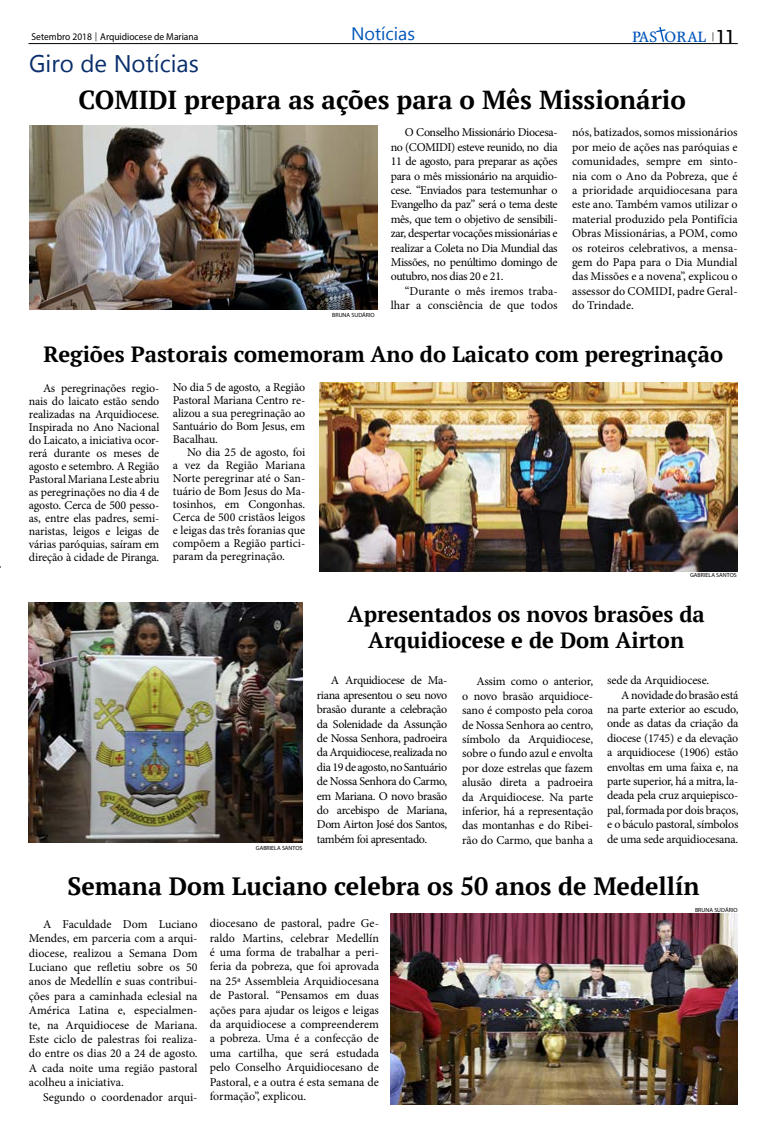
<style>
.page{position:relative;width:766px;height:1134px;background:#fff}
.page>*{position:absolute;margin:0;border:0;box-sizing:border-box;transform-origin:0 0}
.t1{font:700 26px "PT Serif";color:#000}
.t2{font:700 25px "PT Serif";color:#000}
.t3{font:24px "Gadugi";color:#092e6b}
.t4{font:700 22px/26px "PT Serif";color:#000;text-align:center}
.t5{font:18px "Gadugi";color:#0056ba}
.t6{font:17px "Geometric 212 BT";color:#000}
.t7{font:15px "Steward Cond";color:#0056ba;scale:1.25 1}
.t8{font:12px/14.4px "Minion Pro";letter-spacing:-.015em;color:#000;text-align:justify}
.t9{font:10px "Myriad Pro";color:#000;scale:.95 1}
.t10{font:6px "Myriad Pro";color:#000}
.s1{font-family:"PT Serif";font-size:11px}
.s2{font-family:"PT Serif";font-size:11px;color:#000}
.s3{font-family:"Geometric 212 BT";font-size:17px;color:#fff}
</style>
<div class="page">
<hr style="left:28px;top:43px;width:709px;height:1px;background:#000">
<svg style="left:656px;top:27px;width:9px;height:15px"></svg>
<img style="left:29px;top:602px;width:273px;height:241px">
<img style="left:319px;top:382px;width:418px;height:190px">
<img style="left:29px;top:125px;width:348px;height:184px">
<img style="left:390px;top:913px;width:347px;height:192px">
<h3 class="t5" style="left:351px;top:23px;width:65px">Notícias</h3>
<h3 class="t6" style="left:715px;top:25px;width:20px">11</h3>
<p class="t9" style="left:32px;top:31px;width:177px">Setembro 2018 <span class="s1">|</span> Arquidiocese de Mariana</p>
<p class="t7" style="left:632px;top:27px;width:80px">PAS ORAL <span class="s2">|</span> <span class="s3">3</span></p>
<h3 class="t3" style="left:29px;top:49px;width:171px">Giro de Notícias</h3>
<h1 class="t1" style="left:78px;top:82px;width:609px">COMIDI prepara as ações para o Mês Missionário</h1>
<p class="t8" style="left:572px;top:125px;width:167px">nós, batizados, somos missionários por meio de ações nas paróquias e comunidades, sempre em sinto&shy;nia com o Ano da Pobreza, que é a prioridade arquidiocesana para este ano. Também vamos utilizar o material produzido pela Pontifícia Obras Missionárias, a POM, como os roteiros celebrativos, a mensa&shy;gem do Papa para o Dia Mundial das Missões e a novena”, explicou o assessor do COMIDI, padre Geral&shy;do Trindade.</p>
<p class="t8" style="left:390px;top:125px;width:168px;text-indent:14px">O Conselho Missionário Diocesa&shy;no (COMIDI) esteve reunido, no dia 11 de agosto, para preparar as ações para o mês missionário na arquidio&shy;cese. “Enviados para testemunhar o Evangelho da paz” será o tema deste mês, que tem o objetivo de sensibili&shy;zar, despertar vocações missionárias e realizar a Coleta no Dia Mundial das Missões, no penúltimo domingo de outubro, nos dias 20 e 21.</p>
<p class="t8" style="left:390px;top:284px;width:168px;text-align:right">“Durante o mês iremos traba&shy;lhar a consciência de que todos</p>
<p class="t10" style="left:332px;top:311px;width:44px">BRUNA SUDÁRIO</p>
<h3 class="t4" style="left:44px;top:341px;width:680px">Regiões Pastorais comemoram Ano do Laicato com peregrinação</h3>
<p class="t8" style="left:29px;top:382px;width:132px;line-height:13px;text-indent:14px">As peregrinações regio&shy;nais do laicato estão sendo realizadas na Arquidiocese.<br>Inspirada no Ano Nacional do Laicato, a iniciativa ocor&shy;rerá durante os meses de agosto e setembro. A Região Pastoral Mariana Leste abriu as peregrinações no dia 4 de agosto. Cerca de 500 pesso&shy;as, entre elas padres, semi&shy;naristas, leigos e leigas de várias paróquias, saíram em direção à cidade de Piranga.</p>
<p class="t8" style="left:173px;top:381px;width:134px;line-height:13px">No dia 5 de agosto, a Região Pastoral Mariana Centro re&shy;alizou a sua peregrinação ao Santuário do Bom Jesus, em Bacalhau.</p>
<p class="t8" style="left:173px;top:446px;width:134px;line-height:13px;text-indent:14px">No dia 25 de agosto, foi a vez da Região Mariana Norte peregrinar até o San&shy;tuário de Bom Jesus do Ma&shy;tosinhos, em Congonhas.<br>Cerca de 500 cristãos leigos e leigas das três foranias que compõem a Região partici&shy;param da peregrinação.</p>
<p class="t10" style="left:256px;top:844px;width:48px">GABRIELA SANTOS</p>
<p class="t10" style="left:690px;top:571px;width:48px">GABRIELA SANTOS</p>
<h3 class="t4" style="left:347px;top:600px;width:358px">Apresentados os novos brasões da<br>Arquidiocese e de Dom Airton</h3>
<p class="t8" style="left:317px;top:673px;width:132px;text-indent:14px">A Arquidiocese de Ma&shy;riana apresentou o seu novo brasão durante a celebração da Solenidade da Assunção de Nossa Senhora, padroeira da Arquidiocese, realizada no dia 19 de agosto, no Santuário de Nossa Senhora do Carmo, em Mariana. O novo brasão do arcebispo de Mariana, Dom Airton José dos Santos, também foi apresentado.</p>
<p class="t8" style="left:462px;top:674px;width:132px;text-indent:14px">Assim como o anterior, o novo brasão arquidioce&shy;sano é composto pela coroa de Nossa Senhora ao centro, símbolo da Arquidiocese, sobre o fundo azul e envolta por doze estrelas que fazem alusão direta a padroeira da Arquidiocese. Na parte inferior, há a representação das montanhas e do Ribei&shy;rão do Carmo, que banha a</p>
<p class="t8" style="left:607px;top:673px;width:104px">sede da Arquidiocese.</p>
<p class="t8" style="left:621px;top:688px;width:119px">A novidade do brasão está</p>
<p class="t8" style="left:607px;top:702px;width:133px">na parte exterior ao escudo,</p>
<p class="t8" style="left:607px;top:716px;width:133px">onde as datas da criação da</p>
<p class="t8" style="left:607px;top:731px;width:133px">diocese (1745) e da elevação</p>
<p class="t8" style="left:607px;top:745px;width:133px">a arquidiocese (1906) estão</p>
<p class="t8" style="left:607px;top:760px;width:133px">envoltas em uma faixa e, na</p>
<p class="t8" style="left:607px;top:774px;width:133px">parte superior, há a mitra, la-</p>
<p class="t8" style="left:607px;top:788px;width:133px">deada pela cruz arquiepisco-</p>
<p class="t8" style="left:607px;top:803px;width:133px">pal, formada por dois braços,</p>
<p class="t8" style="left:607px;top:817px;width:133px">e o báculo pastoral, símbolos</p>
<p class="t8" style="left:607px;top:832px;width:133px">de uma sede arquidiocesana.</p>
<h2 class="t2" style="left:67px;top:870px;width:633px">Semana Dom Luciano celebra os 50 anos de Medellín</h2>
<p class="t8" style="left:210px;top:916px;width:171px">diocesano de pastoral, padre Ge&shy;raldo Martins, celebrar Medellín é uma forma de trabalhar a peri&shy;feria da pobreza, que foi aprovada na 25ª Assembleia Arquidiocesana de Pastoral. “Pensamos em duas ações para ajudar os leigos e leigas da arquidiocese a compreenderem a pobreza. Uma é a confecção de uma cartilha, que será estudada pelo Conselho Arquidiocesano de Pastoral, e a outra é esta semana de formação”, explicou.</p>
<p class="t10" style="left:694px;top:906px;width:44px">BRUNA SUDÁRIO</p>
<p class="t8" style="left:29px;top:917px;width:170px;text-indent:14px">A Faculdade Dom Luciano Mendes, em parceria com a arqui&shy;diocese, realizou a Semana Dom Luciano que refletiu sobre os 50 anos de Medellín e suas contribui&shy;ções para a caminhada eclesial na América Latina e, especialmen&shy;te, na Arquidiocese de Mariana.<br>Este ciclo de palestras foi realiza&shy;do entre os dias 20 a 24 de agosto.<br>A cada noite uma região pastoral acolheu a iniciativa.</p>
<p class="t8" style="left:43px;top:1089px;width:156px">Segundo o coordenador arqui-</p>
</div>
